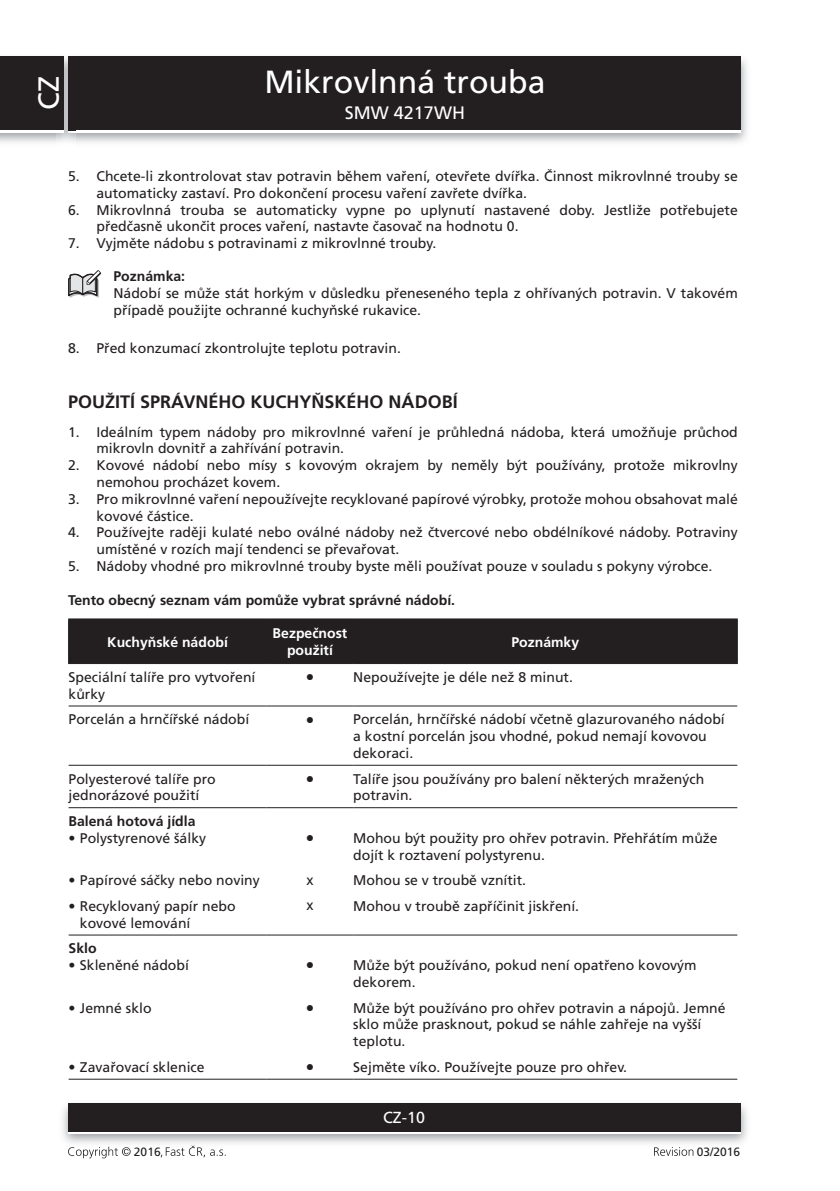
<style>
.page{position:relative;width:840px;height:1191px;background:#fff}
.page>*{position:absolute;margin:0;border:0;box-sizing:border-box;transform-origin:0 0}
.t1{font:32px "Frutiger CE";color:#fff}
.t2{font:29px "Frutiger CE";color:#fff}
.t3{font:700 18px "Frutiger CE";color:#231f20}
.t4{font:18px "Frutiger CE";color:#fff}
.t5{font:16px "Frutiger CE";color:#fff}
.t6{font:14px/16.8px "Frutiger CE";color:#231f20}
.t7{font:700 14px "Frutiger CE";color:#231f20}
.t8{font:700 14px/16.8px "Frutiger CE";color:#fff;text-align:center}
.t9{font:14px "Arial";color:#231f20}
.t10{font:12px "Frutiger CE";color:#231f20}
</style>
<div class="page">
<img style="left:0;top:56px;width:747px;height:87px">
<div style="left:68px;top:59px;width:672px;height:74px;background:#fff"></div>
<div style="left:68px;top:57px;width:672px;height:73px;background:#231f20"></div>
<img style="left:62px;top:1103px;width:685px;height:41px">
<div style="left:68px;top:1106px;width:672px;height:28px;background:linear-gradient(to right,#fff,#fff)"></div>
<div style="left:68px;top:1103px;width:672px;height:28px;background:#231f20"></div>
<img style="left:57px;top:56px;width:18px;height:87px">
<img style="left:68px;top:130px;width:7px;height:3px">
<svg style="left:68px;top:57px;width:7px;height:2px"></svg>
<img style="left:68px;top:59px;width:7px;height:71px">
<div style="left:0;top:59px;width:64px;height:74px;background:#fff"></div>
<div style="left:0;top:57px;width:64px;height:73px;background:#231f20"></div>
<svg style="left:68px;top:1146px;width:62px;height:12px"></svg>
<svg style="left:161px;top:1145px;width:64px;height:12px"></svg>
<svg style="left:654px;top:1147px;width:39px;height:8px"></svg>
<svg style="left:68px;top:270px;width:33px;height:28px"></svg>
<div style="left:69px;top:619px;width:667px;height:44px;background:#231f20"></div>
<hr style="left:68px;top:618px;width:198px;height:1px;background:#231f20">
<hr style="left:68px;top:619px;width:1px;height:44px;background:#231f20">
<hr style="left:266px;top:618px;width:87px;height:1px;background:#231f20">
<hr style="left:266px;top:619px;width:1px;height:44px;background:#231f20">
<hr style="left:353px;top:618px;width:384px;height:1px;background:#231f20">
<hr style="left:352px;top:619px;width:1px;height:44px;background:#231f20">
<hr style="left:736px;top:619px;width:1px;height:44px;background:#231f20">
<hr style="left:68px;top:663px;width:198px;height:1px;background:#231f20">
<hr style="left:266px;top:663px;width:87px;height:1px;background:#231f20">
<hr style="left:353px;top:663px;width:384px;height:1px;background:#231f20">
<hr style="left:69px;top:705px;width:197px;height:1px;background:#231f20">
<hr style="left:266px;top:705px;width:87px;height:1px;background:#231f20">
<hr style="left:353px;top:705px;width:384px;height:1px;background:#231f20">
<hr style="left:69px;top:764px;width:197px;height:1px;background:#231f20">
<hr style="left:266px;top:764px;width:87px;height:1px;background:#231f20">
<hr style="left:353px;top:764px;width:384px;height:1px;background:#231f20">
<hr style="left:69px;top:807px;width:197px;height:1px;background:#231f20">
<hr style="left:266px;top:807px;width:87px;height:1px;background:#231f20">
<hr style="left:353px;top:807px;width:384px;height:1px;background:#231f20">
<hr style="left:69px;top:1078px;width:197px;height:1px;background:#231f20">
<hr style="left:266px;top:1078px;width:87px;height:1px;background:#231f20">
<hr style="left:353px;top:1078px;width:384px;height:1px;background:#231f20">
<hr style="left:69px;top:934px;width:197px;height:1px;background:#231f20">
<hr style="left:266px;top:934px;width:87px;height:1px;background:#231f20">
<hr style="left:353px;top:934px;width:384px;height:1px;background:#231f20">
<h2 class="t2" style="left:33px;top:110px;width:35px;rotate:-90deg">CZ</h2>
<h1 class="t1" style="left:264px;top:65px;width:282px">Mikrovlnná trouba</h1>
<p class="t4" style="left:344px;top:103px;width:122px">SMW 4217WH</p>
<p class="t6" style="left:96px;top:168px;width:642px;text-indent:-28px">5. Chcete-li zkontrolovat stav potravin během vaření, otevřete dvířka. Činnost mikrovlnné trouby se automaticky zastaví. Pro dokončení procesu vaření zavřete dvířka.</p>
<p class="t6" style="left:96px;top:202px;width:642px;text-indent:-28px">6. Mikrovlnná trouba se automaticky vypne po uplynutí nastavené doby. Jestliže potřebujete předčasně ukončit proces vaření, nastavte časovač na hodnotu 0.</p>
<p class="t6" style="left:68px;top:235px;width:369px">7. Vyjměte nádobu s potravinami z mikrovlnné trouby.</p>
<p class="t7" style="left:113px;top:269px;width:73px">Poznámka:</p>
<p class="t6" style="left:113px;top:285px;width:625px">Nádobí se může stát horkým v důsledku přeneseného tepla z ohřívaných potravin. V takovém případě použijte ochranné kuchyňské rukavice.</p>
<p class="t6" style="left:68px;top:340px;width:334px">8. Před konzumací zkontrolujte teplotu potravin.</p>
<p class="t3" style="left:68px;top:393px;width:391px">POUŽITÍ SPRÁVNÉHO KUCHYŇSKÉHO NÁDOBÍ</p>
<p class="t6" style="left:96px;top:423px;width:642px;text-indent:-28px">1. Ideálním typem nádoby pro mikrovlnné vaření je průhledná nádoba, která umožňuje průchod mikrovln dovnitř a zahřívání potravin.</p>
<p class="t6" style="left:96px;top:457px;width:642px;text-indent:-28px">2. Kovové nádobí nebo mísy s kovovým okrajem by neměly být používány, protože mikrovlny nemohou procházet kovem.</p>
<p class="t6" style="left:96px;top:491px;width:642px;text-indent:-28px">3. Pro mikrovlnné vaření nepoužívejte recyklované papírové výrobky, protože mohou obsahovat malé kovové částice.</p>
<p class="t6" style="left:96px;top:524px;width:642px;text-indent:-28px">4. Používejte raději kulaté nebo oválné nádoby než čtvercové nebo obdélníkové nádoby. Potraviny umístěné v rozích mají tendenci se převařovat.</p>
<p class="t6" style="left:68px;top:558px;width:645px">5. Nádoby vhodné pro mikrovlnné trouby byste měli používat pouze v souladu s pokyny výrobce.</p>
<p class="t7" style="left:68px;top:592px;width:388px">Tento obecný seznam vám pomůže vybrat správné nádobí.</p>
<p class="t8" style="left:107px;top:634px;width:122px">Kuchyňské nádobí</p>
<p class="t8" style="left:272px;top:625px;width:76px">Bezpečnost použití</p>
<p class="t8" style="left:511px;top:634px;width:69px">Poznámky</p>
<p class="t6" style="left:69px;top:669px;width:188px">Speciální talíře pro vytvoření kůrky</p>
<p class="t9" style="left:305px;top:667px;width:10px">●</p>
<p class="t6" style="left:353px;top:669px;width:221px">Nepoužívejte je déle než 8 minut.</p>
<p class="t6" style="left:69px;top:711px;width:182px">Porcelán a hrnčířské nádobí</p>
<p class="t9" style="left:305px;top:709px;width:10px">●</p>
<p class="t6" style="left:353px;top:711px;width:373px">Porcelán, hrnčířské nádobí včetně glazurovaného nádobí a kostní porcelán jsou vhodné, pokud nemají kovovou dekoraci.</p>
<p class="t6" style="left:69px;top:770px;width:149px">Polyesterové talíře pro jednorázové použití</p>
<p class="t9" style="left:305px;top:768px;width:10px">●</p>
<p class="t6" style="left:353px;top:770px;width:352px">Talíře jsou používány pro balení některých mražených potravin.</p>
<p class="t7" style="left:69px;top:813px;width:128px">Balená hotová jídla</p>
<p class="t6" style="left:69px;top:830px;width:139px">• Polystyrenové šálky</p>
<p class="t9" style="left:305px;top:828px;width:10px">●</p>
<p class="t6" style="left:353px;top:830px;width:366px">Mohou být použity pro ohřev potravin. Přehřátím může dojít k roztavení polystyrenu.</p>
<p class="t6" style="left:69px;top:872px;width:193px">• Papírové sáčky nebo noviny</p>
<p class="t9" style="left:306px;top:870px;width:8px">x</p>
<p class="t6" style="left:353px;top:872px;width:174px">Mohou se v troubě vznítit.</p>
<p class="t6" style="left:80px;top:898px;width:157px;text-indent:-11px">• Recyklovaný papír nebo kovové lemování</p>
<p class="t9" style="left:306px;top:896px;width:8px">x</p>
<p class="t6" style="left:353px;top:898px;width:227px">Mohou v troubě zapříčinit jiskření.</p>
<p class="t7" style="left:69px;top:941px;width:30px">Sklo</p>
<p class="t6" style="left:69px;top:957px;width:122px">• Skleněné nádobí</p>
<p class="t9" style="left:305px;top:955px;width:10px">●</p>
<p class="t6" style="left:353px;top:957px;width:345px">Může být používáno, pokud není opatřeno kovovým dekorem.</p>
<p class="t6" style="left:69px;top:999px;width:84px">• Jemné sklo</p>
<p class="t9" style="left:305px;top:997px;width:10px">●</p>
<p class="t6" style="left:353px;top:999px;width:373px">Může být používáno pro ohřev potravin a nápojů. Jemné sklo může prasknout, pokud se náhle zahřeje na vyšší teplotu.</p>
<p class="t6" style="left:69px;top:1058px;width:137px">• Zavařovací sklenice</p>
<p class="t9" style="left:305px;top:1057px;width:10px">●</p>
<p class="t6" style="left:353px;top:1058px;width:275px">Sejměte víko. Používejte pouze pro ohřev.</p>
<p class="t5" style="left:383px;top:1109px;width:43px">CZ-10</p>
<p class="t10" style="left:134px;top:1145px;width:28px">2016</p>
<p class="t10" style="left:696px;top:1145px;width:45px">03/2016</p>
</div>
